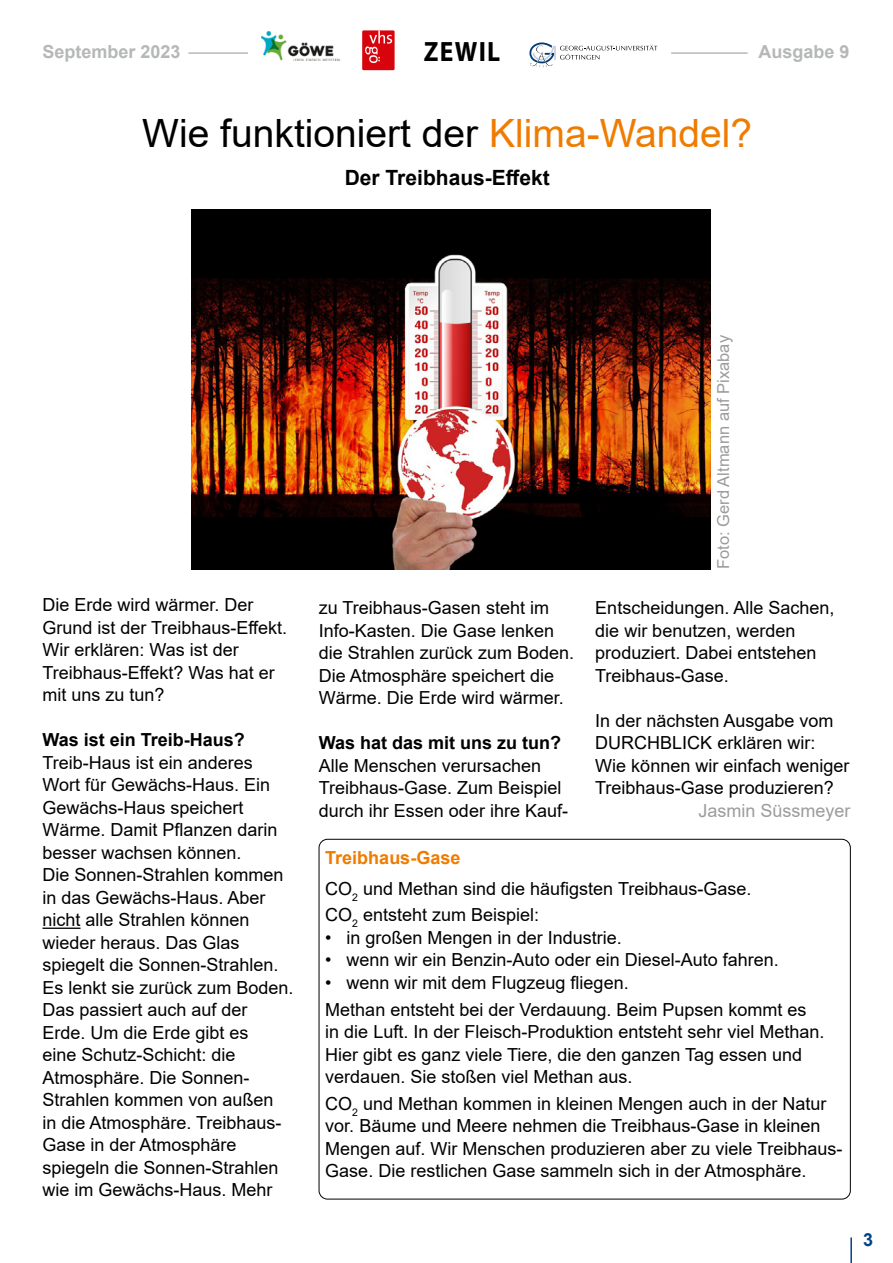
<style>
.page{position:relative;width:893px;height:1263px;background:#fff}
.page>*{position:absolute;margin:0;border:0;box-sizing:border-box;transform-origin:0 0}
.t1{font:39px "Arial";color:#000}
.t2{font:700 28.05px "Myriad Pro";letter-spacing:.05em;color:#000;scale:.91 1}
.t3{font:700 21px "Arial";color:#000}
.t4{font:18px/22.5px "Arial";color:#000}
.t5{font:700 18px "Arial";color:#000}
.t6{font:700 18px "Arial";color:#b6b7b8}
.t7{font:18px "Arial";color:#9c9c9d}
.t8{font:700 18px "Arial";color:#004188}
.t9{font:16.5px "Arial";color:#9c9c9d}
.s1{color:#ef7c00}
.s2{font-weight:700;color:#ef7c00}
</style>
<div class="page">
<hr style="left:850px;top:1237px;width:2px;height:26px;background:#004188">
<hr style="left:43px;top:927px;width:38px;height:2px;background:#000">
<hr style="left:189px;top:52px;width:59px;height:2px;background:#b6b7b8">
<hr style="left:671px;top:52px;width:77px;height:2px;background:#b6b7b8">
<svg style="left:529px;top:42px;width:128px;height:25px"></svg>
<img style="left:261px;top:32px;width:78px;height:29px">
<div style="left:362px;top:31px;width:33px;height:39px;background:#d7040d"></div>
<svg style="left:365px;top:31px;width:27px;height:32px"></svg>
<img style="left:192px;top:209px;width:518px;height:360px">
<p class="t6" style="left:43px;top:39px;width:140px">September 2023</p>
<h2 class="t2" style="left:424px;top:33px;width:86px">ZEWIL</h2>
<p class="t6" style="left:758px;top:39px;width:93px">Ausgabe 9</p>
<h1 class="t1" style="left:142px;top:107px;width:611px">Wie funktioniert der <span class="s1">Klima-Wandel?</span></h1>
<p class="t3" style="left:345px;top:163px;width:206px">Der Treibhaus-Effekt</p>
<p class="t4" style="left:43px;top:594px;width:246px">Die Erde wird wärmer. Der<br>Grund ist der Treibhaus-Effekt.<br>Wir erklären: Was ist der<br>Treibhaus-Effekt? Was hat er mit uns zu tun?</p>
<p class="t5" style="left:43px;top:727px;width:204px">Was ist ein Treib-Haus?</p>
<p class="t4" style="left:43px;top:751px;width:253px">Treib-Haus ist ein anderes<br>Wort für Gewächs-Haus. Ein<br>Gewächs-Haus speichert<br>Wärme. Damit Pflanzen darin besser wachsen können.<br>Die Sonnen-Strahlen kommen in das Gewächs-Haus. Aber nicht alle Strahlen können wieder heraus. Das Glas spiegelt die Sonnen-Strahlen.<br>Es lenkt sie zurück zum Boden.<br>Das passiert auch auf der<br>Erde. Um die Erde gibt es<br>eine Schutz-Schicht: die<br>Atmosphäre. Die Sonnen-<br>Strahlen kommen von außen<br>in die Atmosphäre. Treibhaus-<br>Gase in der Atmosphäre spiegeln die Sonnen-Strahlen wie im Gewächs-Haus. Mehr</p>
<p class="t4" style="left:319px;top:596px;width:257px">zu Treibhaus-Gasen steht im<br>Info-Kasten. Die Gase lenken die Strahlen zurück zum Boden.<br>Die Atmosphäre speichert die<br>Wärme. Die Erde wird wärmer.</p>
<p class="t5" style="left:319px;top:730px;width:244px">Was hat das mit uns zu tun?</p>
<p class="t4" style="left:319px;top:754px;width:251px">Alle Menschen verursachen<br>Treibhaus-Gase. Zum Beispiel durch ihr Essen oder ihre Kauf-</p>
<p class="t9" style="left:712px;top:569px;width:235px;rotate:-90deg">Foto: Gerd Altmann auf Pixabay</p>
<p class="t4" style="left:595px;top:596px;width:241px">Entscheidungen. Alle Sachen, die wir benutzen, werden produziert. Dabei entstehen<br>Treibhaus-Gase.</p>
<p class="t4" style="left:595px;top:709px;width:256px">In der nächsten Ausgabe vom<br>DURCHBLICK erklären wir:<br>Wie können wir einfach weniger<br>Treibhaus-Gase produzieren?</p>
<p class="t7" style="left:698px;top:798px;width:154px">Jasmin Süssmeyer</p>
<p class="t4" style="left:325px;top:842px;width:428px;line-height:31px"><span class="s2">Treibhaus-Gase<br></span>CO<sub>2</sub> und Methan sind die häufigsten Treibhaus-Gase.</p>
<p class="t4" style="left:325px;top:904px;width:215px">CO<sub>2</sub> entsteht zum Beispiel:</p>
<p class="t4" style="left:325px;top:926px;width:298px">• in großen Mengen in der Industrie.</p>
<p class="t4" style="left:325px;top:949px;width:455px">• wenn wir ein Benzin-Auto oder ein Diesel-Auto fahren.</p>
<p class="t4" style="left:325px;top:969px;width:483px;line-height:26.7px">• wenn wir mit dem Flugzeug fliegen.<br>Methan entsteht bei der Verdauung. Beim Pupsen kommt es</p>
<p class="t4" style="left:325px;top:1020px;width:501px">in die Luft. In der Fleisch-Produktion entsteht sehr viel Methan.<br>Hier gibt es ganz viele Tiere, die den ganzen Tag essen und verdauen. Sie stoßen viel Methan aus.</p>
<p class="t4" style="left:325px;top:1092px;width:519px">CO<sub>2</sub> und Methan kommen in kleinen Mengen auch in der Natur vor. Bäume und Meere nehmen die Treibhaus-Gase in kleinen Mengen auf. Wir Menschen produzieren aber zu viele Treibhaus-Gase. Die restlichen Gase sammeln sich in der Atmosphäre.</p>
<p class="t8" style="left:863px;top:1227px;width:12px">3</p>
</div>
